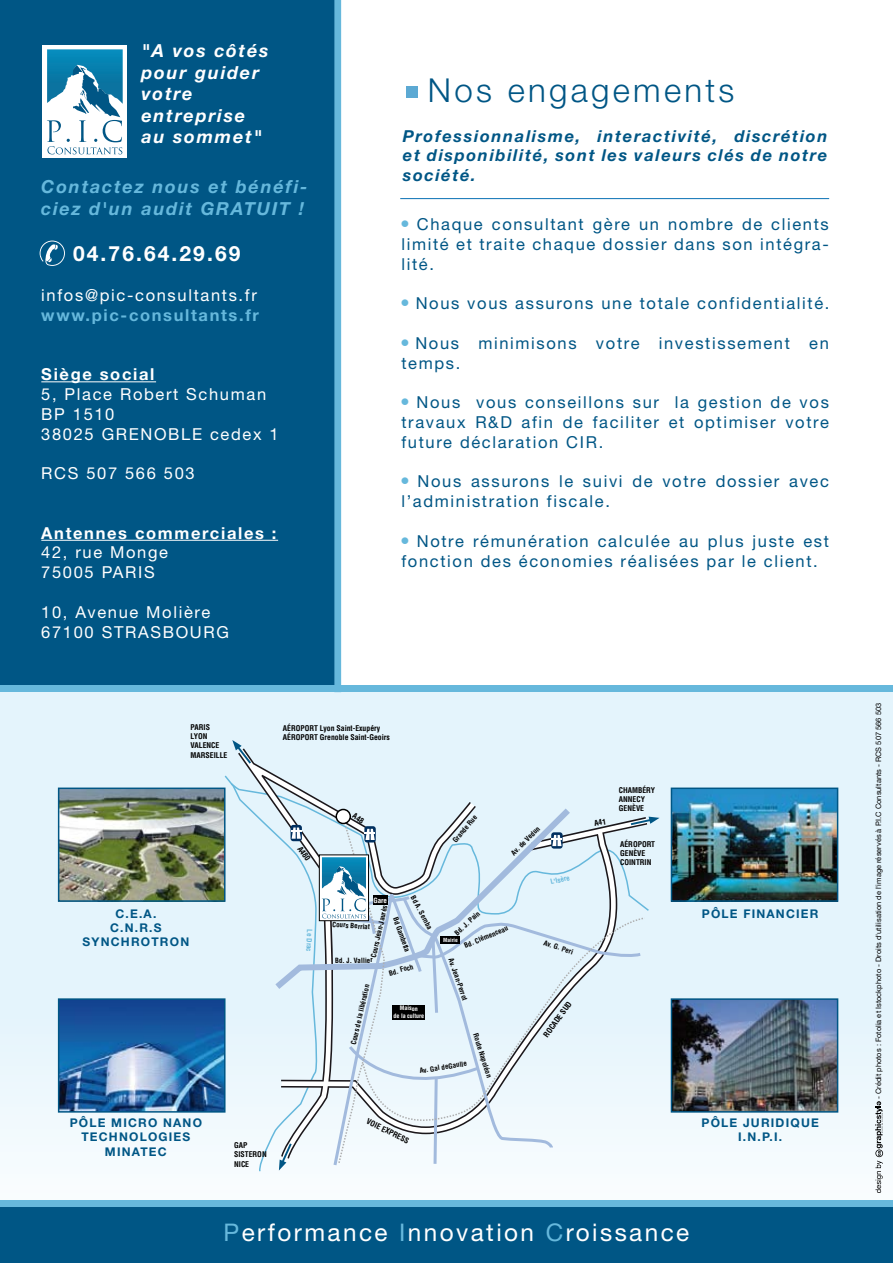
<style>
.page{position:relative;width:893px;height:1263px;background:#fff}
.page>*{position:absolute;margin:0;border:0;box-sizing:border-box;transform-origin:0 0}
.t1{font:300 33px "Helvetica Neue";letter-spacing:.1em;color:#005685}
.t2{font:24.3px "Helvetica Neue";letter-spacing:.1em;color:#fff}
.t3{font:700 21px "Helvetica Neue";letter-spacing:.1em;color:#fff}
.t4{font:italic 700 18px/21.6px "Helvetica Neue";letter-spacing:.1em;color:#fff}
.t5{font:italic 700 18px/21.6px "Helvetica Neue";letter-spacing:.1em;color:#66b8dc}
.t6{font:16.5px/19.8px "Helvetica Neue";letter-spacing:.1em;color:#005685}
.t7{font:16.5px/19.8px "Helvetica Neue";letter-spacing:.1em;color:#fff}
.t8{font:italic 700 16.5px/19.8px "Helvetica Neue";letter-spacing:.1em;color:#005685;text-align:justify}
.t9{font:700 16.5px "Helvetica Neue";letter-spacing:.1em;color:#fff}
.t10{font:700 16.5px "Helvetica Neue";letter-spacing:.1em;color:#66b8dc}
.t11{font:700 12px/14.4px "Helvetica Neue";letter-spacing:.1em;color:#005685;text-align:center}
.t12{font:700 condensed 7.65px/9.3px "Helvetica";color:#000}
.t13{font:7.5px "Helvetica Neue";color:#000}
.t14{font:700 condensed 7.05px "Helvetica";color:#000}
.t15{font:700 condensed 7.05px "Helvetica";color:#66b8dc}
.t16{font:700 condensed 7.05px "Helvetica";color:#fff}
.t17{font:700 condensed 6px/7.2px "Helvetica";letter-spacing:-.005em;color:#fff;text-align:center}
.t18{font:700 condensed 5.55px "Helvetica";letter-spacing:-.005em;color:#fff}
.s1{color:#66b8dc}
</style>
<div class="page">
<div style="left:0;top:0;width:338px;height:739px;background:#005685"></div>
<div style="left:0;top:692px;width:893px;height:508px;background:linear-gradient(to bottom,#def2fb,#eff8fc)"></div>
<div style="left:0;top:1203px;width:893px;height:60px;background:#005685"></div>
<hr style="left:41px;top:381px;width:115px;height:1px;background:#fff">
<hr style="left:41px;top:540px;width:237px;height:1px;background:#fff">
<div style="left:43px;top:45px;width:84px;height:113px;background:#fff"></div>
<svg style="left:47px;top:49px;width:76px;height:105px"></svg>
<svg style="left:40px;top:241px;width:25px;height:25px"></svg>
<hr style="left:400px;top:198px;width:429px;height:1px;background:#0a71b4">
<div style="left:0;top:1200px;width:893px;height:7px;background:#66b8dc"></div>
<div style="left:0;top:685px;width:893px;height:7px;background:#66b8dc"></div>
<div style="left:334px;top:0;width:7px;height:692px;background:#66b8dc"></div>
<img style="left:674px;top:790px;width:161px;height:109px">
<div style="left:671px;top:787px;width:167px;height:115px;border:2px solid #005685"></div>
<img style="left:674px;top:1001px;width:161px;height:108px">
<div style="left:671px;top:998px;width:167px;height:114px;border:2px solid #005685"></div>
<img style="left:61px;top:1001px;width:162px;height:108px">
<div style="left:58px;top:998px;width:168px;height:114px;border:2px solid #005685"></div>
<img style="left:61px;top:790px;width:162px;height:109px">
<div style="left:58px;top:787px;width:168px;height:115px;border:2px solid #005685"></div>
<div style="left:407px;top:87px;width:11px;height:11px;background:#5ca9d3"></div>
<svg style="left:875px;top:1101px;width:8px;height:92px"></svg>
<svg style="left:223px;top:740px;width:436px;height:433px"></svg>
<p class="t4" style="left:141px;top:39px;width:129px">"A vos côtés pour guider votre entreprise au sommet"</p>
<p class="t5" style="left:41px;top:175px;width:268px">Contactez nous et bénéfi&shy;ciez d'un audit GRATUIT !</p>
<p class="t3" style="left:73px;top:241px;width:169px">04.76.64.29.69</p>
<p class="t7" style="left:41px;top:285px;width:217px">infos@pic-consultants.fr</p>
<p class="t10" style="left:41px;top:305px;width:219px">www.pic-consultants.fr</p>
<p class="t9" style="left:41px;top:364px;width:115px">Siège social</p>
<p class="t7" style="left:41px;top:384px;width:239px">5, Place Robert Schuman<br>BP 1510<br>38025 GRENOBLE cedex 1</p>
<p class="t7" style="left:41px;top:463px;width:155px">RCS 507 566 503</p>
<p class="t9" style="left:41px;top:522px;width:237px">Antennes commerciales :</p>
<p class="t7" style="left:41px;top:542px;width:128px">42, rue Monge<br>75005 PARIS</p>
<p class="t7" style="left:41px;top:602px;width:189px">10, Avenue Molière<br>67100 STRASBOURG</p>
<h1 class="t1" style="left:428px;top:70px;width:308px">Nos engagements</h1>
<p class="t8" style="left:403px;top:125px;width:426px">Professionnalisme, interactivité, discrétion et disponibilité, sont les valeurs clés de notre société.</p>
<p class="t6" style="left:401px;top:214px;width:429px;text-align:justify;text-indent:15px">Chaque consultant gère un nombre de clients limité et traite chaque dossier dans son intégra&shy;lité.</p>
<p class="t6" style="left:416px;top:293px;width:415px">Nous vous assurons une totale confidentialité.</p>
<p class="t6" style="left:401px;top:333px;width:429px;text-indent:14px">Nous minimisons votre investissement en temps.</p>
<p class="t6" style="left:401px;top:392px;width:429px;text-align:justify;text-indent:15px">Nous vous conseillons sur la gestion de vos travaux R&amp;D afin de faciliter et optimiser votre future déclaration CIR.</p>
<p class="t6" style="left:401px;top:471px;width:429px;text-indent:16px">Nous assurons le suivi de votre dossier avec l’administration fiscale.</p>
<p class="t6" style="left:401px;top:531px;width:429px;text-indent:15px">Notre rémunération calculée au plus juste est fonction des économies réalisées par le client.</p>
<p class="t12" style="left:191px;top:722px;width:38px">PARIS<br>LYON<br>VALENCE<br>MARSEILLE</p>
<p class="t12" style="left:283px;top:724px;width:108px">AÉROPORT Lyon Saint-Exupéry<br>AÉROPORT Grenoble Saint-Geoirs</p>
<p class="t12" style="left:303px;top:844px;width:17px;rotate:55deg">A480</p>
<p class="t14" style="left:451px;top:839px;width:35px;rotate:-50deg">Grande Rue</p>
<p class="t14" style="left:509px;top:850px;width:39px;rotate:-45deg">Av. de Vedun</p>
<p class="t15" style="left:549px;top:878px;width:21px;rotate:-13deg">L'Isère</p>
<p class="t12" style="left:619px;top:785px;width:38px">CHAMBÉRY<br>ANNECY<br>GENÈVE</p>
<p class="t12" style="left:620px;top:839px;width:36px">AÉROPORT<br>GENÈVE<br>COINTRIN</p>
<p class="t11" style="left:83px;top:906px;width:108px">C.E.A.<br>C.N.R.S<br>SYNCHROTRON</p>
<p class="t11" style="left:70px;top:1115px;width:134px">PÔLE MICRO NANO<br>TECHNOLOGIES<br>MINATEC</p>
<p class="t12" style="left:234px;top:1140px;width:34px">GAP<br>SISTERON<br>NICE</p>
<p class="t15" style="left:314px;top:930px;width:23px;rotate:92deg">Le Drac</p>
<p class="t14" style="left:417px;top:894px;width:38px;rotate:62deg">Bd A. Semba</p>
<p class="t16" style="left:373px;top:896px;width:15px">Gare</p>
<p class="t14" style="left:369px;top:956px;width:55px;rotate:-77deg">Cours Jean-Jaurès</p>
<p class="t14" style="left:453px;top:931px;width:33px;rotate:-43deg">Bd. J. Pain</p>
<p class="t14" style="left:399px;top:915px;width:38px;rotate:70deg">Bd Gambetta</p>
<p class="t14" style="left:333px;top:920px;width:39px;rotate:4deg">Cours Berriat</p>
<p class="t14" style="left:463px;top:942px;width:48px;rotate:-23deg">Bd. Clémenceau</p>
<p class="t18" style="left:443px;top:936px;width:16px">Mairie</p>
<p class="t14" style="left:335px;top:956px;width:39px;rotate:-2deg">Bd. J. Vallier</p>
<p class="t14" style="left:349px;top:1043px;width:63px;rotate:-77deg">Cours de la libération</p>
<p class="t14" style="left:455px;top:957px;width:46px;rotate:71deg">Av. Jean-Perrot</p>
<p class="t14" style="left:388px;top:969px;width:27px;rotate:-16deg">Bd. Foch</p>
<p class="t17" style="left:393px;top:1005px;width:32px">Maison<br>de la culture</p>
<p class="t14" style="left:480px;top:1032px;width:47px;rotate:72deg">Route Napoléon</p>
<p class="t14" style="left:419px;top:1066px;width:49px;rotate:-9deg">Av. Gal deGaulle</p>
<p class="t12" style="left:369px;top:1116px;width:48px;rotate:26deg">VOIE EXPRESS</p>
<p class="t14" style="left:545px;top:938px;width:32px;rotate:18deg">Av. G. Peri</p>
<p class="t12" style="left:541px;top:1033px;width:44px;rotate:-54deg">ROCADE SUD</p>
<p class="t11" style="left:702px;top:906px;width:118px">PÔLE FINANCIER</p>
<p class="t11" style="left:701px;top:1115px;width:119px">PÔLE JURIDIQUE<br>I.N.P.I.</p>
<h2 class="t2" style="left:224px;top:1218px;width:467px"><span class="s1">P</span>erformance <span class="s1">I</span>nnovation <span class="s1">C</span>roissance</h2>
<p class="t13" style="left:874px;top:1099px;width:398px;rotate:-90deg">- Crédit photos : Fotolia et Istockphoto - Droits d'utilisation de l'image réservés à P.I.C Consultants - RCS 507 566 503</p>
</div>
